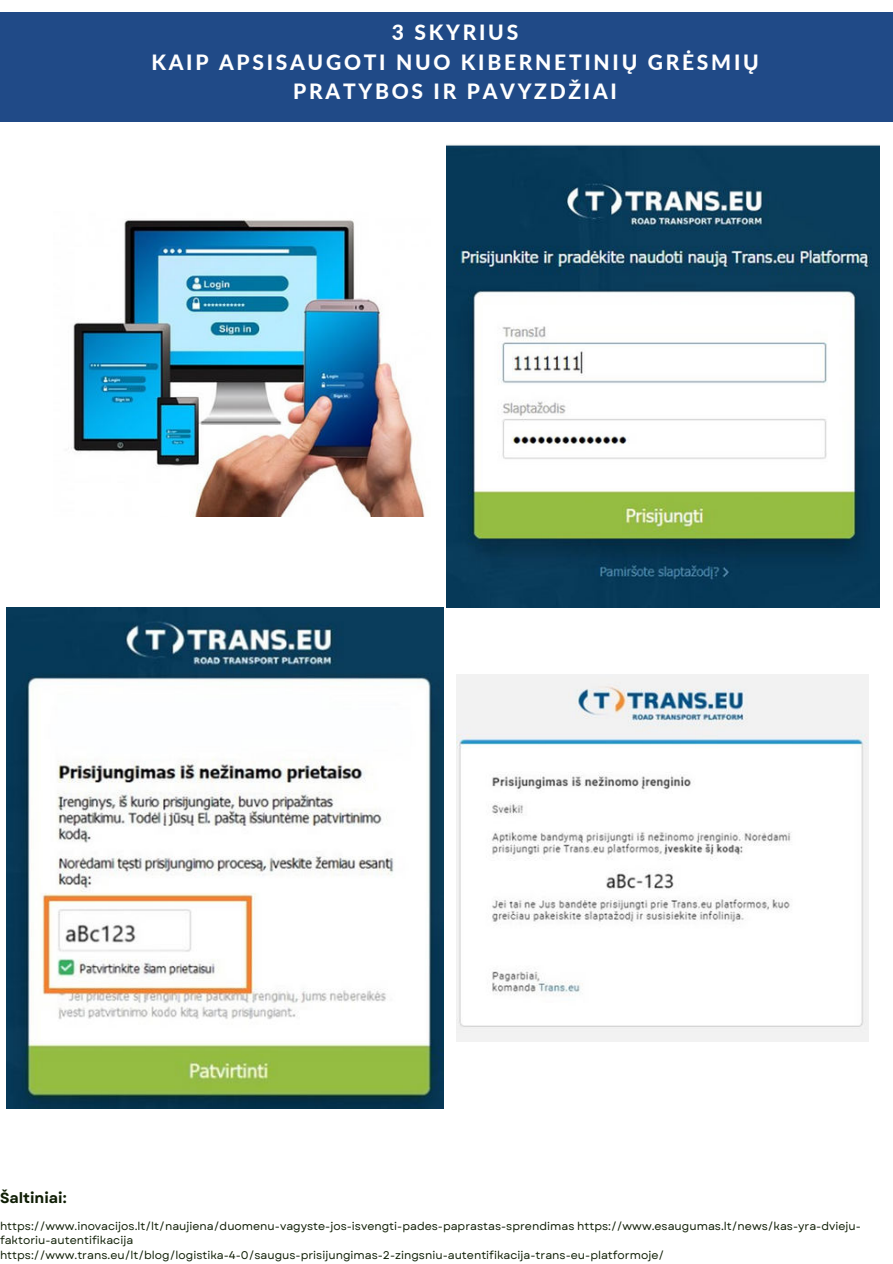
<style>
.page{position:relative;width:893px;height:1264px;background:#fff}
.page>*{position:absolute;margin:0;border:0;box-sizing:border-box;transform-origin:0 0}
.t1{font:800 21px/29.2px "Lato";letter-spacing:.13em;color:#fff;text-align:center}
.t2{font:700 14.7px "Garet";color:#0f1e05}
.t3{font:11.1px/14.9px "Garet";color:#0f1e05}
</style>
<div class="page">
<div style="left:0;top:57px;width:892px;height:64px;background:#204a87"></div>
<div style="left:0;top:12px;width:892px;height:64px;background:#204a87"></div>
<img style="left:68px;top:218px;width:357px;height:298px">
<img style="left:446px;top:144px;width:433px;height:463px">
<img style="left:457px;top:674px;width:411px;height:367px">
<img style="left:7px;top:607px;width:436px;height:500px">
<h1 class="t1" style="left:151px;top:17px;width:609px">3 SKYRIUS<br>KAIP APSISAUGOTI NUO KIBERNETINIŲ GRĖSMIŲ<br>PRATYBOS IR PAVYZDŽIAI</h1>
<h2 class="t2" style="left:0;top:1188px;width:68px">Šaltiniai:</h2>
<p class="t3" style="left:0;top:1218px;width:862px">https://www.inovacijos.lt/lt/naujiena/duomenu-vagyste-jos-isvengti-pades-paprastas-sprendimas https://www.esaugumas.lt/news/kas-yra-dvieju&shy;faktoriu-autentifikacija<br>https://www.trans.eu/lt/blog/logistika-4-0/saugus-prisijungimas-2-zingsniu-autentifikacija-trans-eu-platformoje/</p>
</div>
